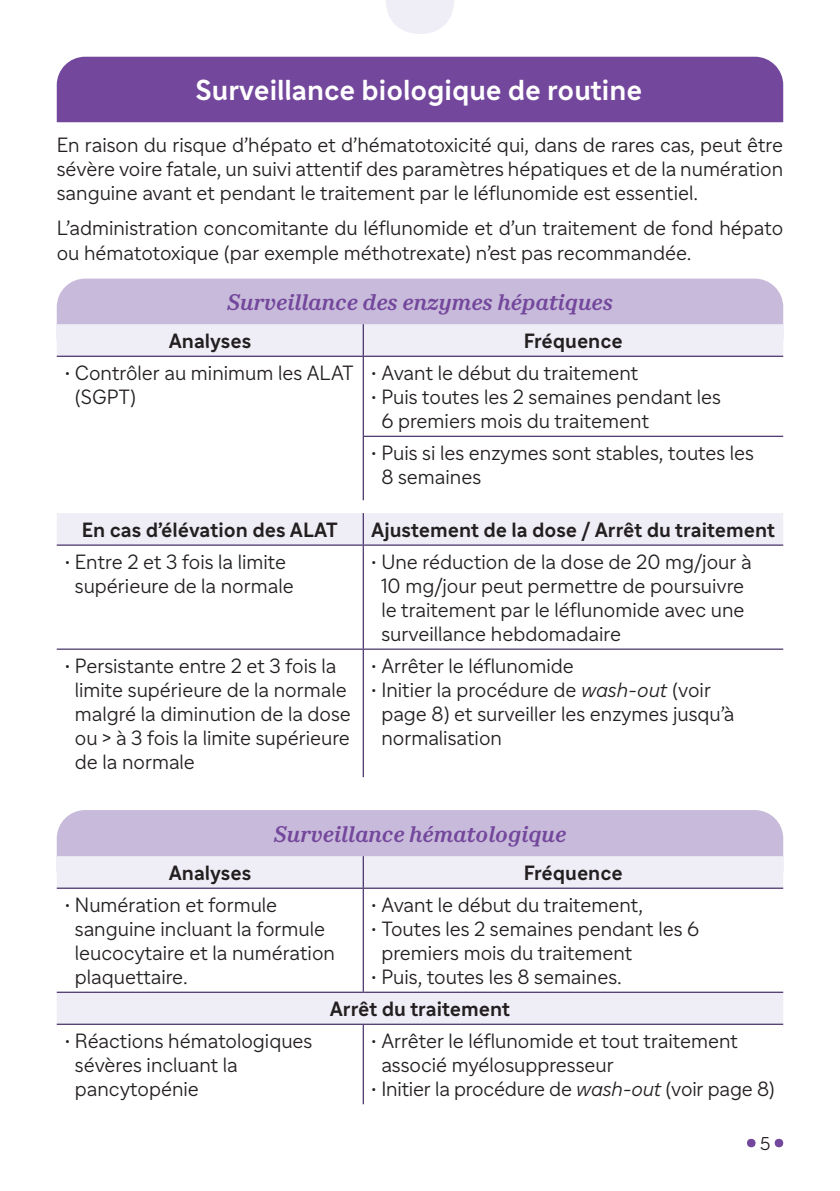
<style>
.page{position:relative;width:840px;height:1191px;background:#fff}
.page>*{position:absolute;margin:0;border:0;box-sizing:border-box;transform-origin:0 0}
.t1{font:700 28px "Sanofi Sans 6";color:#fff}
.t2{font:italic 700 22px "Sanofi Serif 6";color:#73479c}
.t3{font:300 20px/24px "Sanofi Sans 6";color:#231f20}
.t4{font:700 20px "Sanofi Sans 6";color:#231f20}
.t5{font:300 18px "Sanofi Sans 6";color:#231f20}
.s1{font-style:italic}
</style>
<div class="page">
<div style="left:57px;top:279px;width:725px;height:87px;background:#c8bada;border-radius:28px"></div>
<div style="left:57px;top:324px;width:725px;height:32px;background:#efeef6"></div>
<svg style="left:65px;top:357px;width:717px;height:144px"></svg>
<svg style="left:57px;top:513px;width:725px;height:510px"></svg>
<hr style="left:362px;top:324px;width:1px;height:32px;background:#1b0247">
<hr style="left:57px;top:356px;width:306px;height:1px;background:#1b0247">
<hr style="left:363px;top:356px;width:419px;height:1px;background:#1b0247">
<hr style="left:362px;top:357px;width:1px;height:79px;background:#1b0247">
<hr style="left:362px;top:436px;width:420px;height:1px;background:#1b0247">
<hr style="left:362px;top:437px;width:1px;height:63px;background:#1b0247">
<hr style="left:362px;top:513px;width:1px;height:31px;background:#1b0247">
<hr style="left:57px;top:544px;width:306px;height:1px;background:#1b0247">
<hr style="left:363px;top:544px;width:419px;height:1px;background:#1b0247">
<hr style="left:362px;top:545px;width:1px;height:103px;background:#1b0247">
<hr style="left:57px;top:648px;width:306px;height:1px;background:#1b0247">
<hr style="left:363px;top:648px;width:419px;height:1px;background:#1b0247">
<hr style="left:362px;top:649px;width:1px;height:128px;background:#1b0247">
<hr style="left:362px;top:856px;width:1px;height:31px;background:#1b0247">
<hr style="left:57px;top:887px;width:306px;height:1px;background:#1b0247">
<hr style="left:363px;top:887px;width:419px;height:1px;background:#1b0247">
<hr style="left:362px;top:888px;width:1px;height:103px;background:#1b0247">
<hr style="left:57px;top:991px;width:306px;height:1px;background:#1b0247">
<hr style="left:363px;top:991px;width:419px;height:1px;background:#1b0247">
<hr style="left:57px;top:1023px;width:306px;height:1px;background:#1b0247">
<hr style="left:363px;top:1023px;width:419px;height:1px;background:#1b0247">
<hr style="left:362px;top:1024px;width:1px;height:80px;background:#1b0247">
<div style="left:57px;top:57px;width:725px;height:65px;background:#73479c"></div>
<svg style="left:747px;top:1138px;width:8px;height:9px"></svg>
<svg style="left:774px;top:1138px;width:8px;height:9px"></svg>
<svg style="left:386px;top:0;width:68px;height:34px"></svg>
<h1 class="t1" style="left:195px;top:72px;width:448px">Surveillance biologique de routine</h1>
<p class="t3" style="left:57px;top:133px;width:727px;text-align:justify">En raison du risque d’hépato et d’hématotoxicité qui, dans de rares cas, peut être sévère voire fatale, un suivi attentif des paramètres hépatiques et de la numération sanguine avant et pendant le traitement par le léflunomide est essentiel.</p>
<p class="t3" style="left:57px;top:216px;width:727px">L’administration concomitante du léflunomide et d’un traitement de fond hépato ou hématotoxique (par exemple méthotrexate) n’est pas recommandée.</p>
<p class="t2" style="left:227px;top:289px;width:387px">Surveillance des enzymes hépatiques</p>
<p class="t4" style="left:169px;top:329px;width:84px">Analyses</p>
<p class="t4" style="left:523px;top:329px;width:100px">Fréquence</p>
<p class="t3" style="left:75px;top:361px;width:280px;text-indent:-10px">• Contrôler au minimum les ALAT (SGPT)</p>
<p class="t3" style="left:371px;top:361px;width:268px">• Avant le début du traitement</p>
<p class="t3" style="left:381px;top:385px;width:341px;text-indent:-10px">• Puis toutes les 2 semaines pendant les<br>6 premiers mois du traitement</p>
<p class="t3" style="left:381px;top:441px;width:374px;text-indent:-10px">• Puis si les enzymes sont stables, toutes les<br>8 semaines</p>
<p class="t4" style="left:82px;top:517px;width:257px">En cas d’élévation des ALAT</p>
<p class="t4" style="left:371px;top:517px;width:405px">Ajustement de la dose / Arrêt du traitement</p>
<p class="t3" style="left:65px;top:550px;width:230px;text-align:center">• Entre 2 et 3 fois la limite supérieure de la normale</p>
<p class="t3" style="left:381px;top:550px;width:371px;text-indent:-10px">• Une réduction de la dose de 20 mg/jour à 10 mg/jour peut permettre de poursuivre le traitement par le léflunomide avec une surveillance hebdomadaire</p>
<p class="t3" style="left:75px;top:654px;width:277px;text-indent:-10px">• Persistante entre 2 et 3 fois la limite supérieure de la normale malgré la diminution de la dose ou &gt; à 3 fois la limite supérieure de la normale</p>
<p class="t3" style="left:371px;top:654px;width:204px">• Arrêter le léflunomide</p>
<p class="t3" style="left:381px;top:678px;width:354px;text-indent:-10px">• Initier la procédure de <span class="s1">wash-out</span> (voir page 8) et surveiller les enzymes jusqu’à normalisation</p>
<p class="t2" style="left:273px;top:821px;width:294px">Surveillance hématologique</p>
<p class="t4" style="left:169px;top:860px;width:84px">Analyses</p>
<p class="t4" style="left:523px;top:860px;width:100px">Fréquence</p>
<p class="t3" style="left:75px;top:893px;width:261px;text-indent:-10px">• Numération et formule sanguine incluant la formule leucocytaire et la numération plaquettaire.</p>
<p class="t3" style="left:371px;top:893px;width:273px">• Avant le début du traitement,</p>
<p class="t3" style="left:381px;top:917px;width:319px;text-indent:-10px">• Toutes les 2 semaines pendant les 6 premiers mois du traitement</p>
<p class="t3" style="left:371px;top:965px;width:252px">• Puis, toutes les 8 semaines.</p>
<p class="t4" style="left:329px;top:996px;width:182px">Arrêt du traitement</p>
<p class="t3" style="left:75px;top:1029px;width:239px;text-indent:-10px">• Réactions hématologiques sévères incluant la pancytopénie</p>
<p class="t3" style="left:381px;top:1029px;width:358px;text-indent:-10px">• Arrêter le léflunomide et tout traitement associé myélosuppresseur</p>
<p class="t3" style="left:371px;top:1077px;width:405px">• Initier la procédure de <span class="s1">wash-out</span> (voir page 8)</p>
<p class="t5" style="left:759px;top:1133px;width:12px">5</p>
</div>
